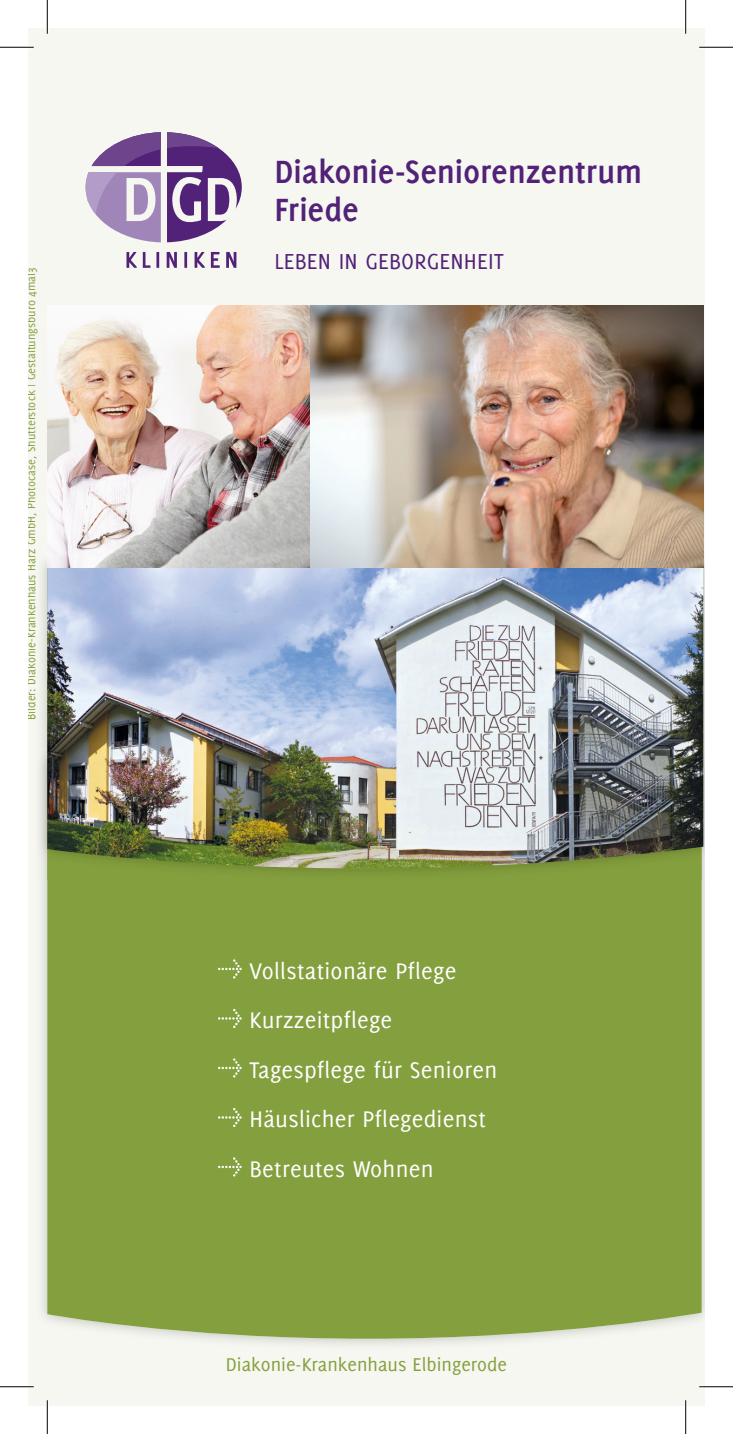
<style>
.page{position:relative;width:733px;height:1434px;background:#fff}
.page>*{position:absolute;margin:0;border:0;box-sizing:border-box;transform-origin:0 0}
.t1{font:700 35.1px/38.2px "Delicious";letter-spacing:-.005em;color:#522178}
.t2{font:24.75px/49.5px "Delicious";letter-spacing:.01em;color:#fff}
.t3{font:23.85px "Delicious";letter-spacing:.01em;color:#522178}
.t4{font:20.25px "Delicious";color:#84a03e}
.t5{font:12.38px "Delicious";color:#84a03e}
</style>
<div class="page">
<div style="left:28px;top:28px;width:676px;height:1378px;background:#f6f7f1"></div>
<img style="left:701px;top:881px;width:3px;height:435px">
<div style="left:47px;top:881px;width:654px;height:458px;background:#84a03e"></div>
<svg style="left:218px;top:959px;width:23px;height:19px"></svg>
<svg style="left:218px;top:1009px;width:23px;height:19px"></svg>
<svg style="left:218px;top:1058px;width:23px;height:19px"></svg>
<svg style="left:218px;top:1108px;width:23px;height:19px"></svg>
<svg style="left:218px;top:1157px;width:23px;height:19px"></svg>
<svg style="left:92px;top:132px;width:69px;height:34px"></svg>
<svg style="left:86px;top:172px;width:75px;height:70px"></svg>
<svg style="left:167px;top:132px;width:75px;height:110px"></svg>
<svg style="left:126px;top:252px;width:110px;height:16px"></svg>
<img style="left:47px;top:868px;width:654px;height:13px">
<img style="left:35px;top:552px;width:1px;height:167px">
<img style="left:47px;top:567px;width:656px;height:301px">
<img style="left:309px;top:306px;width:394px;height:261px">
<img style="left:47px;top:306px;width:262px;height:261px">
<hr style="left:0;top:46px;width:34px;height:3px;background:#fff">
<hr style="left:699px;top:46px;width:33px;height:3px;background:#fff">
<hr style="left:0;top:1385px;width:34px;height:3px;background:#fff">
<hr style="left:699px;top:1385px;width:33px;height:3px;background:#fff">
<hr style="left:46px;top:0;width:3px;height:34px;background:#fff">
<hr style="left:46px;top:1400px;width:3px;height:34px;background:#fff">
<hr style="left:684px;top:0;width:2px;height:34px;background:#fff">
<hr style="left:684px;top:1400px;width:2px;height:34px;background:#fff">
<hr style="left:0;top:47px;width:34px;height:1px;background:#000">
<hr style="left:699px;top:47px;width:33px;height:1px;background:#000">
<hr style="left:0;top:1386px;width:34px;height:1px;background:#000">
<hr style="left:699px;top:1386px;width:33px;height:1px;background:#000">
<hr style="left:47px;top:0;width:1px;height:34px;background:#000">
<hr style="left:47px;top:1400px;width:1px;height:34px;background:#000">
<hr style="left:685px;top:0;width:1px;height:34px;background:#000">
<hr style="left:685px;top:1400px;width:1px;height:34px;background:#000">
<p class="t5" style="left:24px;top:720px;width:454px;rotate:-90deg">Bilder: Diakonie-Krankenhaus Harz GmbH, Photocase, Shutterstock | Gestaltungsbüro 4mal3</p>
<h1 class="t1" style="left:274px;top:152px;width:369px">Diakonie-Seniorenzentrum<br>Friede</h1>
<p class="t3" style="left:274px;top:248px;width:231px">LEBEN IN GEBORGENHEIT</p>
<p class="t2" style="left:249px;top:945px;width:249px">Vollstationäre Pflege<br>Kurzzeitpflege<br>Tagespflege für Senioren<br>Häuslicher Pflegedienst<br>Betreutes Wohnen</p>
<p class="t4" style="left:226px;top:1352px;width:282px">Diakonie-Krankenhaus Elbingerode</p>
</div>
